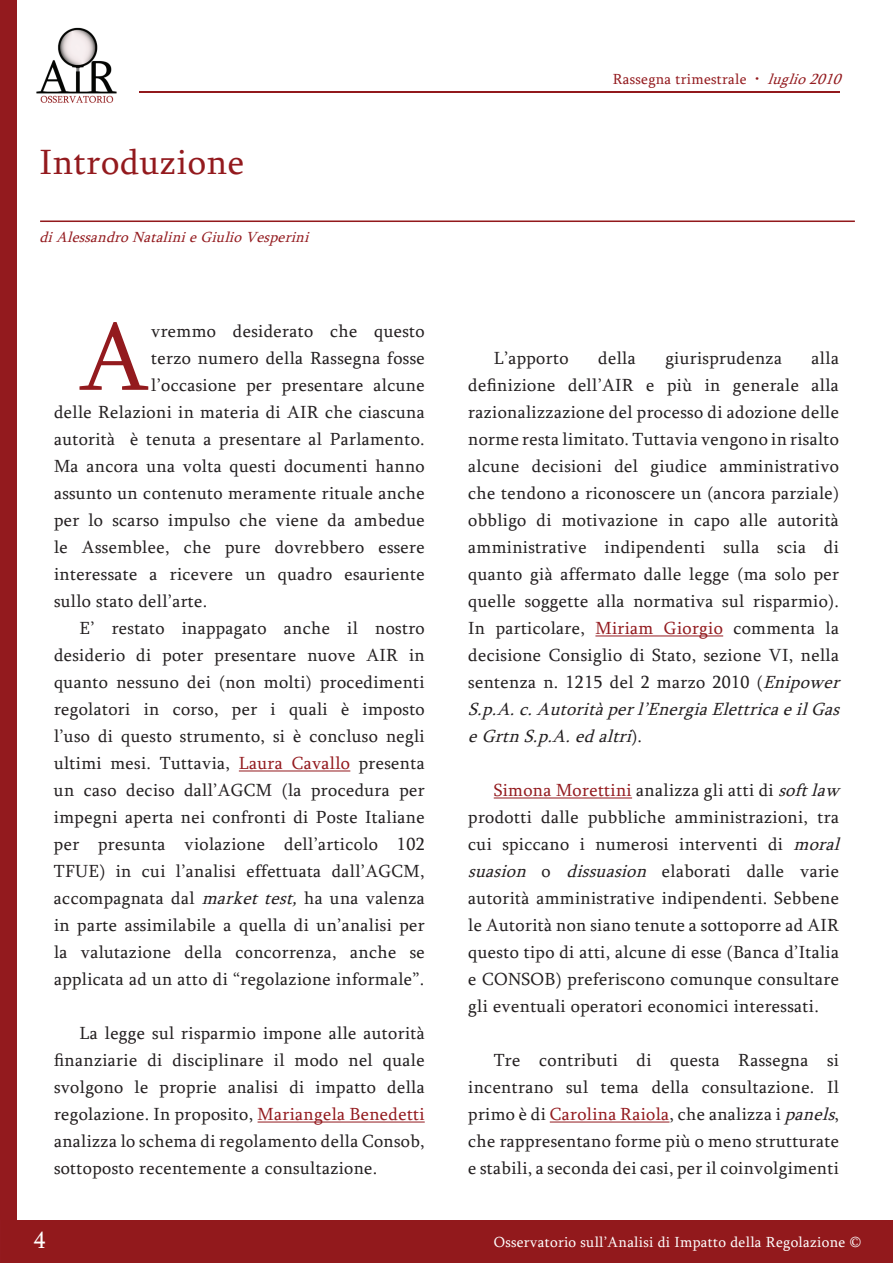
<style>
.page{position:relative;width:893px;height:1263px;background:#fff}
.page>*{position:absolute;margin:0;border:0;box-sizing:border-box;transform-origin:0 0}
.t1{font:98.25px "Sylfaen";color:#931a1e}
.t2{font:36px "Sylfaen";letter-spacing:.02em;color:#931a1e}
.t3{font:24px "Sylfaen";color:#fff}
.t4{font:18px/27px "Sylfaen";letter-spacing:.02em;color:#231f20;text-align:justify}
.t5{font:15px "Sylfaen";letter-spacing:.02em;color:#fff}
.t6{font:italic 15px "Sylfaen";color:#931a1e}
.t7{font:15px "Sylfaen";letter-spacing:.02em;color:#931a1e}
.s1{color:#931a1e}
.s2{font-style:italic}
</style>
<div class="page">
<div style="left:1px;top:1220px;width:892px;height:43px;background:#92191c"></div>
<div style="left:0;top:1px;width:17px;height:1261px;background:#931a1e"></div>
<hr style="left:40px;top:221px;width:815px;height:1px;background:#92191c">
<img style="left:36px;top:27px;width:81px;height:76px">
<hr style="left:139px;top:92px;width:700px;height:1px;background:#92191c">
<hr style="left:239px;top:770px;width:111px;height:1px;background:#931a1e">
<hr style="left:258px;top:1121px;width:167px;height:1px;background:#931a1e">
<hr style="left:595px;top:635px;width:128px;height:1px;background:#931a1e">
<hr style="left:494px;top:797px;width:138px;height:1px;background:#931a1e">
<hr style="left:550px;top:1121px;width:119px;height:1px;background:#931a1e">
<h2 class="t2" style="left:39px;top:138px;width:207px">Introduzione</h2>
<p class="t6" style="left:39px;top:227px;width:276px">diAlessandroNatalinieGiulioVesperini</p>
<h1 class="t1" style="left:80px;top:291px;width:71px">A</h1>
<p class="t4" style="left:151px;top:317px;width:275px">vremmo desiderato che questo</p>
<p class="t4" style="left:151px;top:344px;width:275px">terzo numero della Rassegna fosse</p>
<p class="t4" style="left:151px;top:371px;width:275px">l’occasione per presentare alcune</p>
<p class="t4" style="left:54px;top:398px;width:372px">delle Relazioni in materia di AIR che ciascuna</p>
<p class="t4" style="left:54px;top:425px;width:372px">autorità è tenuta a presentare al Parlamento.</p>
<p class="t4" style="left:54px;top:452px;width:372px">Ma ancora una volta questi documenti hanno</p>
<p class="t4" style="left:54px;top:479px;width:372px">assunto un contenuto meramente rituale anche</p>
<p class="t4" style="left:54px;top:506px;width:372px">per lo scarso impulso che viene da ambedue</p>
<p class="t4" style="left:54px;top:533px;width:372px">le Assemblee, che pure dovrebbero essere</p>
<p class="t4" style="left:54px;top:560px;width:372px">interessate a ricevere un quadro esauriente</p>
<p class="t4" style="left:54px;top:587px;width:155px">sullo stato dell’arte.</p>
<p class="t4" style="left:80px;top:614px;width:347px">E’ restato inappagato anche il nostro</p>
<p class="t4" style="left:54px;top:641px;width:372px">desiderio di poter presentare nuove AIR in</p>
<p class="t4" style="left:54px;top:668px;width:372px">quanto nessuno dei (non molti) procedimenti</p>
<p class="t4" style="left:54px;top:695px;width:372px">regolatori in corso, per i quali è imposto</p>
<p class="t4" style="left:54px;top:722px;width:372px">l’uso di questo strumento, si è concluso negli</p>
<p class="t4" style="left:54px;top:749px;width:372px">ultimi mesi. Tuttavia, <span class="s1">Laura Cavallo</span> presenta</p>
<p class="t4" style="left:54px;top:776px;width:372px">un caso deciso dall’AGCM (la procedura per</p>
<p class="t4" style="left:54px;top:803px;width:372px">impegni aperta nei confronti di Poste Italiane</p>
<p class="t4" style="left:54px;top:830px;width:372px">per presunta violazione dell’articolo 102</p>
<p class="t4" style="left:54px;top:857px;width:372px">TFUE) in cui l’analisi effettuata dall’AGCM,</p>
<p class="t4" style="left:54px;top:884px;width:372px">accompagnata dal <span class="s2">markettest,</span>ha una valenza</p>
<p class="t4" style="left:54px;top:911px;width:372px">in parte assimilabile a quella di un’analisi per</p>
<p class="t4" style="left:54px;top:938px;width:372px">la valutazione della concorrenza, anche se</p>
<p class="t4" style="left:54px;top:965px;width:372px">applicata ad un atto di “regolazione informale”.</p>
<p class="t4" style="left:54px;top:1019px;width:372px;text-indent:26px">La legge sul risparmio impone alle autorità finanziarie di disciplinare il modo nel quale svolgono le proprie analisi di impatto della regolazione. In proposito, <span class="s1">Mariangela Benedetti </span>analizza lo schema di regolamento della Consob, sottoposto recentemente a consultazione.</p>
<h3 class="t3" style="left:34px;top:1224px;width:13px">4</h3>
<p class="t7" style="left:613px;top:69px;width:236px">Rassegna trimestrale • <span class="s2">luglio2010</span></p>
<p class="t4" style="left:468px;top:344px;width:379px;text-align:left;text-indent:343px">alla definizione dell’AIR e più in generale alla razionalizzazione del processo di adozione delle norme resta limitato. Tuttavia vengono in risalto alcune decisioni del giudice amministrativo che tendono a riconoscere un (ancora parziale) obbligo di motivazione in capo alle autorità amministrative indipendenti sulla scia di quanto già affermato dalle legge (ma solo per quelle soggette alla normativa sul risparmio).<br>In particolare, <span class="s1">Miriam Giorgio</span> commenta la decisione Consiglio di Stato, sezione VI, nella sentenza n. 1215 del 2 marzo 2010 (<span class="s2">Enipower S.p.A.c.Autoritàperl’EnergiaElettricaeilGas eGrtnS.p.A.edaltri</span>) .</p>
<p class="t4" style="left:468px;top:776px;width:378px;text-align:left;text-indent:25px"><span class="s1">Simona Morettini</span> analizza gli atti di <span class="s2">softlaw </span>prodotti dalle pubbliche amministrazioni, tra cui spiccano i numerosi interventi di <span class="s2">moral suasion</span> o <span class="s2">dissuasion</span> elaborati dalle varie autorità amministrative indipendenti. Sebbene le Autorità non siano tenute a sottoporre ad AIR questo tipo di atti, alcune di esse (Banca d’Italia e CONSOB) preferiscono comunque consultare gli eventuali operatori economici interessati.</p>
<p class="t4" style="left:468px;top:1046px;width:374px;text-indent:26px">Tre contributi di questa Rassegna si incentrano sul tema della consultazione. Il primo è di <span class="s1">Carolina Raiola</span>, che analizza i <span class="s2">panels</span>, che rappresentano forme più o meno strutturate e stabili, a seconda dei casi, per il coinvolgimenti</p>
<p class="t4" style="left:494px;top:344px;width:76px">L’apporto</p>
<p class="t4" style="left:598px;top:344px;width:39px">della</p>
<p class="t4" style="left:665px;top:344px;width:118px">giurisprudenza</p>
<p class="t5" style="left:494px;top:1232px;width:369px">Osservatorio sull’Analisi di Impatto della Regolazione ©</p>
</div>
